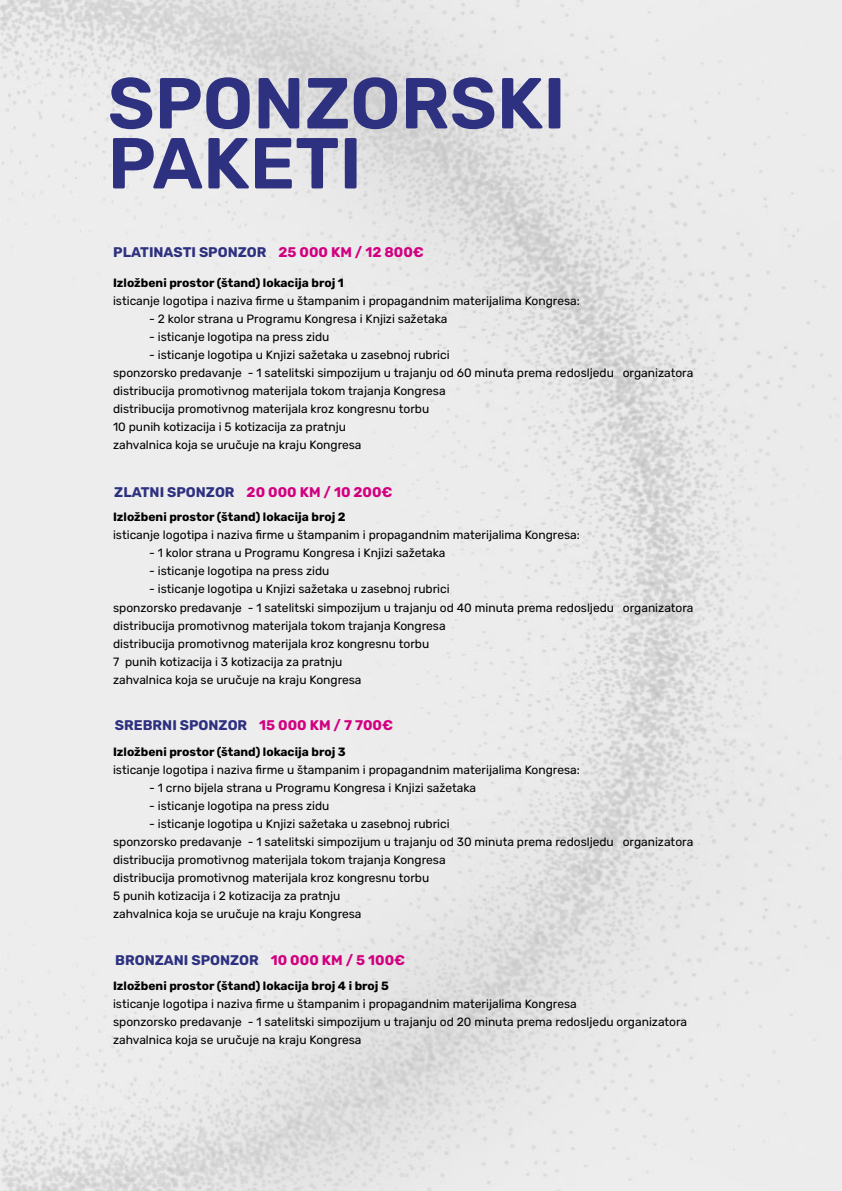
<style>
.page{position:relative;width:842px;height:1191px;background:#fff}
.page>*{position:absolute;margin:0;border:0;box-sizing:border-box;transform-origin:0 0}
.t1{font:600 72px/60px "Rubik";color:#2e3180}
.t2{font:700 14px "Rubik";color:#2e3180}
.t3{font:700 14px "Rubik";color:#d20080}
.t4{font:12px/18px "Rubik";color:#000}
.t5{font:700 12px "Rubik";color:#000}
.s1{color:#d20080}
.s2{color:#2e3180}
</style>
<div class="page">
<img style="left:0;top:0;width:842px;height:1191px">
<h1 class="t1" style="left:108px;top:77px;width:459px">SPONZORSKI<br>PAKETI</h1>
<p class="t2" style="left:113px;top:244px;width:312px">PLATINASTI SPONZOR <span class="s1">25 000 KM / 12 800€</span></p>
<p class="t5" style="left:113px;top:276px;width:232px">Izložbeni prostor (štand) lokacija broj 1</p>
<p class="t4" style="left:113px;top:293px;width:468px">isticanje logotipa i naziva firme u štampanim i propagandnim materijalima Kongresa:</p>
<p class="t4" style="left:149px;top:311px;width:300px">- 2 kolor strana u Programu Kongresa i Knjizi sažetaka</p>
<p class="t4" style="left:149px;top:329px;width:182px">- isticanje logotipa na press zidu</p>
<p class="t4" style="left:113px;top:347px;width:582px;text-indent:36px">- isticanje logotipa u Knjizi sažetaka u zasebnoj rubrici<br>sponzorsko predavanje - 1 satelitski simpozijum u trajanju od 60 minuta prema redosljedu organizatora distribucija promotivnog materijala tokom trajanja Kongresa<br>distribucija promotivnog materijala kroz kongresnu torbu<br>10 punih kotizacija i 5 kotizacija za pratnju<br>zahvalnica koja se uručuje na kraju Kongresa</p>
<p class="t3" style="left:114px;top:484px;width:280px"><span class="s2">ZLATNI SPONZOR</span> 20 000 KM / 10 200€</p>
<p class="t5" style="left:113px;top:510px;width:234px">Izložbeni prostor (štand) lokacija broj 2</p>
<p class="t4" style="left:113px;top:527px;width:468px">isticanje logotipa i naziva firme u štampanim i propagandnim materijalima Kongresa:</p>
<p class="t4" style="left:149px;top:545px;width:298px">- 1 kolor strana u Programu Kongresa i Knjizi sažetaka</p>
<p class="t4" style="left:149px;top:563px;width:182px">- isticanje logotipa na press zidu</p>
<p class="t4" style="left:113px;top:581px;width:582px;text-indent:36px">- isticanje logotipa u Knjizi sažetaka u zasebnoj rubrici<br>sponzorsko predavanje - 1 satelitski simpozijum u trajanju od 40 minuta prema redosljedu organizatora distribucija promotivnog materijala tokom trajanja Kongresa<br>distribucija promotivnog materijala kroz kongresnu torbu<br>7 punih kotizacija i 3 kotizacija za pratnju<br>zahvalnica koja se uručuje na kraju Kongresa</p>
<p class="t2" style="left:115px;top:716px;width:280px">SREBRNI SPONZOR <span class="s1">15 000 KM / 7 700€</span></p>
<p class="t5" style="left:113px;top:744px;width:234px">Izložbeni prostor (štand) lokacija broj 3</p>
<p class="t4" style="left:113px;top:761px;width:468px">isticanje logotipa i naziva firme u štampanim i propagandnim materijalima Kongresa:</p>
<p class="t4" style="left:149px;top:779px;width:329px">- 1 crno bijela strana u Programu Kongresa i Knjizi sažetaka</p>
<p class="t4" style="left:149px;top:797px;width:182px">- isticanje logotipa na press zidu</p>
<p class="t4" style="left:113px;top:815px;width:582px;text-indent:36px">- isticanje logotipa u Knjizi sažetaka u zasebnoj rubrici<br>sponzorsko predavanje - 1 satelitski simpozijum u trajanju od 30 minuta prema redosljedu organizatora distribucija promotivnog materijala tokom trajanja Kongresa<br>distribucija promotivnog materijala kroz kongresnu torbu<br>5 punih kotizacija i 2 kotizacija za pratnju<br>zahvalnica koja se uručuje na kraju Kongresa</p>
<p class="t2" style="left:115px;top:951px;width:291px">BRONZANI SPONZOR <span class="s1">10 000 KM / 5 100€</span></p>
<p class="t5" style="left:113px;top:978px;width:277px">Izložbeni prostor (štand) lokacija broj 4 i broj 5</p>
<p class="t4" style="left:113px;top:995px;width:576px">isticanje logotipa i naziva firme u štampanim i propagandnim materijalima Kongresa<br>sponzorsko predavanje - 1 satelitski simpozijum u trajanju od 20 minuta prema redosljedu organizatora zahvalnica koja se uručuje na kraju Kongresa</p>
</div>
